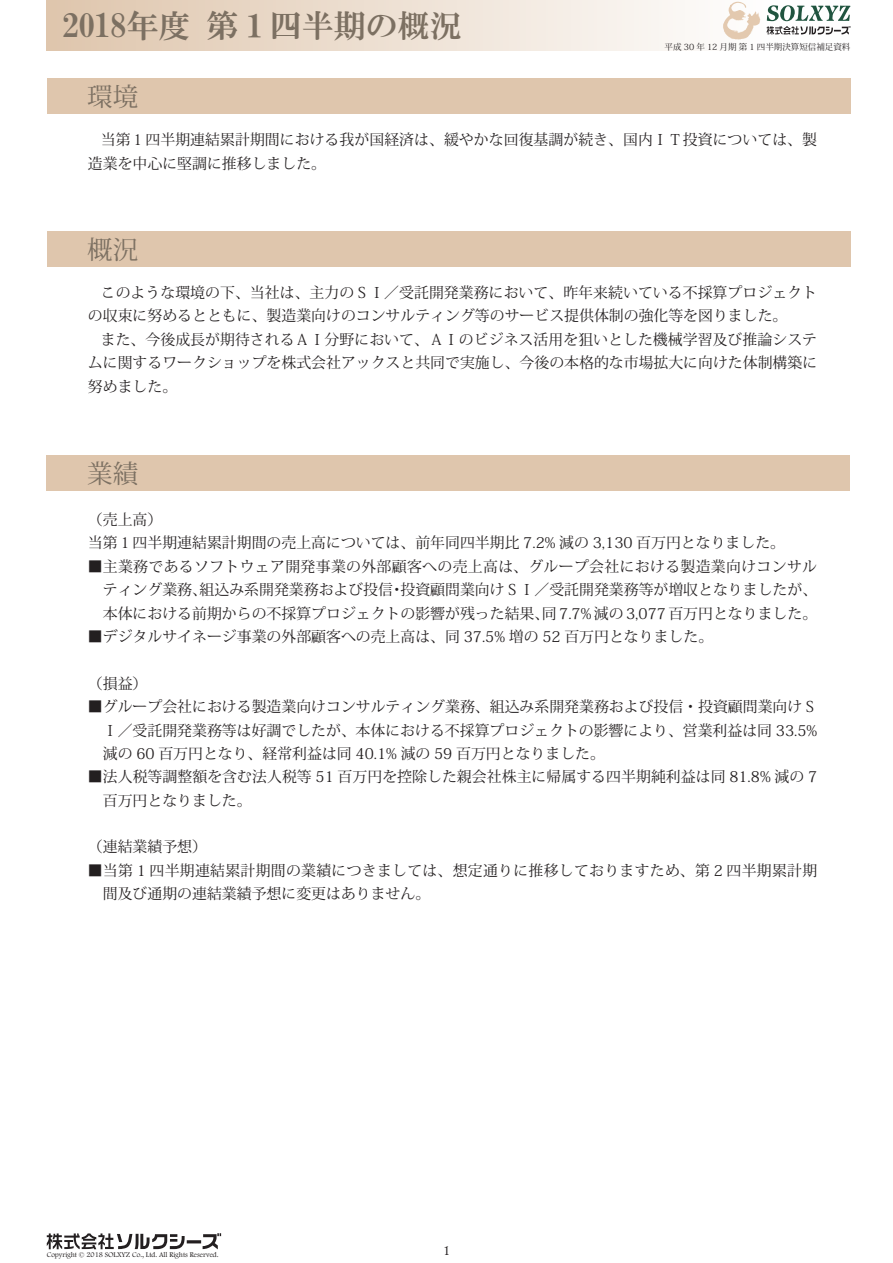
<style>
.page{position:relative;width:893px;height:1263px;background:#fff}
.page>*{position:absolute;margin:0;border:0;box-sizing:border-box;transform-origin:0 0}
.t1{font:31.95px "HG Mincho E";color:#7c7062}
.t2{font:25.5px "Koz Min Pr 6 N";color:#7c7062}
.段落スタイル_1の課題対応{font:14.85px/23.4px "Koz Min Pr 6 N";color:#231f20;text-align:justify}
.段落スタイル_3の課題対応{font:14.85px/23.4px "Koz Min Pr 6 N";color:#231f20}
.段落スタイル_1の課題対応-2{font:14.85px/23.4px "Koz Min Pr 6 N";letter-spacing:.02em;color:#231f20}
.t3{font:13.8px "Footlight MT Light";color:#231f20}
.t4{font:8.55px "Koz Min Pr 6 N";color:#231f20}
.t5{font:7.5px "Footlight MT Light";color:#231f20}
</style>
<div class="page">
<div style="left:47px;top:0;width:803px;height:51px;background:linear-gradient(to right,#dfc6ad,#fff)"></div>
<svg style="left:767px;top:5px;width:83px;height:30px"></svg>
<svg style="left:723px;top:2px;width:37px;height:38px"></svg>
<svg style="left:47px;top:1233px;width:174px;height:16px"></svg>
<div style="left:47px;top:455px;width:803px;height:36px;background:#dfc6ad"></div>
<div style="left:47px;top:231px;width:803px;height:36px;background:#dfc6ad"></div>
<div style="left:47px;top:78px;width:803px;height:36px;background:#dfc6ad"></div>
<h1 class="t1" style="left:63px;top:9px;width:400px">2018年度 第１四半期の概況</h1>
<p class="t4" style="left:665px;top:42px;width:187px">平成 30 年 12 月期 第 1 四半期決算短信補足資料</p>
<p class="t2" style="left:87px;top:82px;width:53px">環境</p>
<p class="段落スタイル_3の課題対応" style="left:88px;top:129px;width:731px;text-indent:13px">当第１四半期連結累計期間における我が国経済は、緩やかな回復基調が続き、国内ＩＴ投資については、製造業を中心に堅調に推移しました。</p>
<p class="t2" style="left:87px;top:235px;width:53px">概況</p>
<p class="段落スタイル_3の課題対応" style="left:88px;top:281px;width:731px;text-indent:13px">このような環境の下、当社は、主力のＳＩ／受託開発業務において、昨年来続いている不採算プロジェクトの収束に努めるとともに、製造業向けのコンサルティング等のサービス提供体制の強化等を図りました。</p>
<p class="段落スタイル_3の課題対応" style="left:88px;top:328px;width:731px;text-align:justify;text-indent:13px">また、今後成長が期待されるＡＩ分野において、ＡＩのビジネス活用を狙いとした機械学習及び推論システムに関するワークショップを株式会社アックスと共同で実施し、今後の本格的な市場拡大に向けた体制構築に努めました。</p>
<p class="t2" style="left:87px;top:459px;width:53px">業績</p>
<p class="段落スタイル_1の課題対応" style="left:88px;top:508px;width:76px">（売上高）</p>
<p class="段落スタイル_1の課題対応" style="left:88px;top:531px;width:699px">当第１四半期連結累計期間の売上高については、前年同四半期比 7.2% 減の 3,130 百万円となりました。</p>
<p class="段落スタイル_1の課題対応" style="left:103px;top:555px;width:716px;text-indent:-15px">■主業務であるソフトウェア開発事業の外部顧客への売上高は、グループ会社における製造業向けコンサルティング業務、組込み系開発業務および投信・投資顧問業向けＳＩ／受託開発業務等が増収となりましたが、本体における前期からの不採算プロジェクトの影響が残った結果、同 7.7% 減の 3,077 百万円となりました。</p>
<p class="段落スタイル_1の課題対応" style="left:88px;top:625px;width:627px">■デジタルサイネージ事業の外部顧客への売上高は、同 37.5% 増の 52 百万円となりました。</p>
<p class="段落スタイル_1の課題対応" style="left:88px;top:672px;width:61px">（損益）</p>
<p class="段落スタイル_1の課題対応" style="left:103px;top:695px;width:716px;text-indent:-15px">■グループ会社における製造業向けコンサルティング業務、組込み系開発業務および投信・投資顧問業向けＳＩ／受託開発業務等は好調でしたが、本体における不採算プロジェクトの影響により、営業利益は同 33.5%減の 60 百万円となり、経常利益は同 40.1% 減の 59 百万円となりました。</p>
<p class="段落スタイル_1の課題対応" style="left:103px;top:765px;width:716px;text-indent:-15px">■法人税等調整額を含む法人税等 51 百万円を控除した親会社株主に帰属する四半期純利益は同 81.8% 減の 7百万円となりました。</p>
<p class="段落スタイル_1の課題対応" style="left:88px;top:836px;width:121px">（連結業績予想）</p>
<p class="段落スタイル_1の課題対応-2" style="left:103px;top:859px;width:716px;text-indent:-15px">■当第 1 四半期連結累計期間の業績につきましては、想定通りに推移しておりますため、第 2 四半期累計期間及び通期の連結業績予想に変更はありません。</p>
<p class="t5" style="left:47px;top:1250px;width:173px">Copyright © 2018 SOLXYZ Co., Ltd. All Rights Reserved.</p>
<p class="t3" style="left:443px;top:1242px;width:9px">1</p>
</div>
